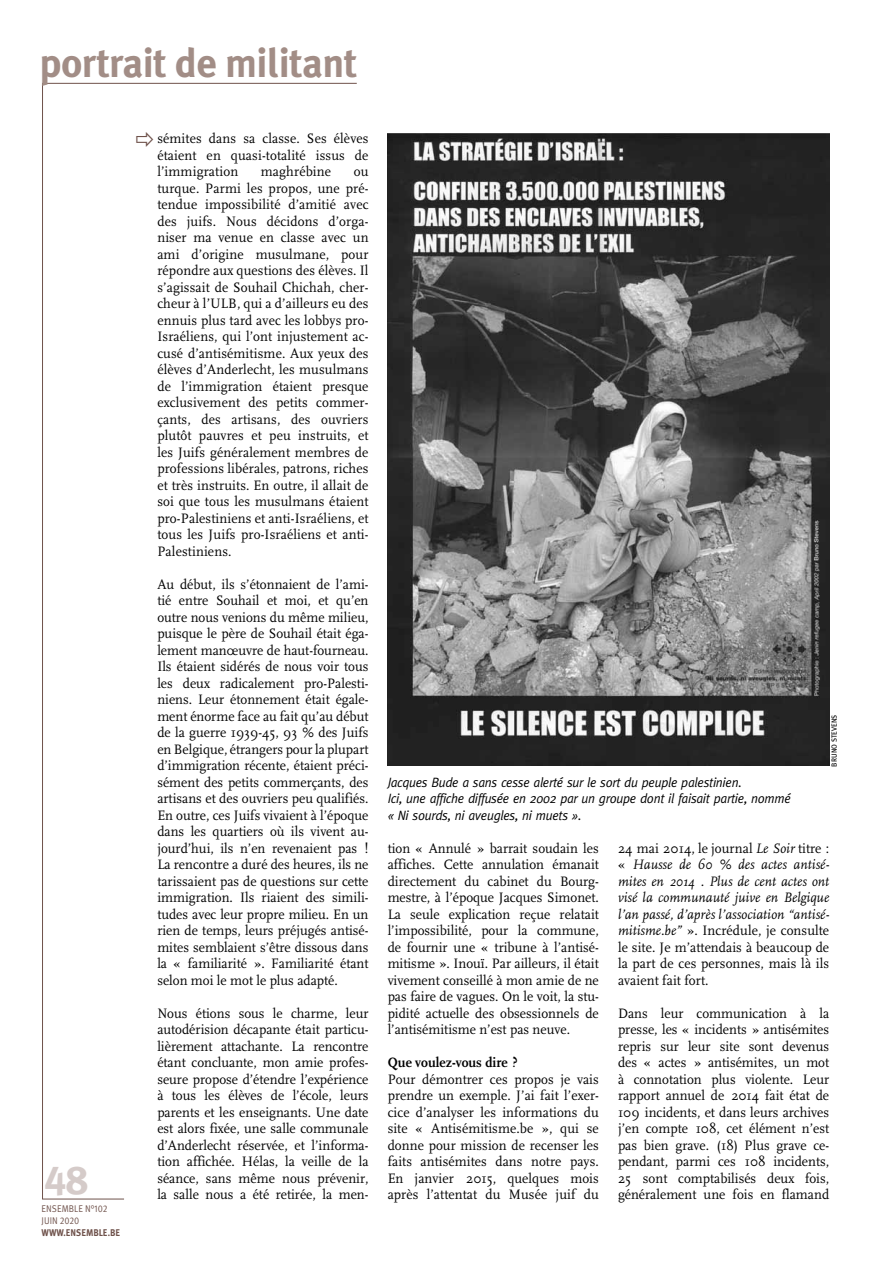
<style>
.page{position:relative;width:893px;height:1263px;background:#fff}
.page>*{position:absolute;margin:0;border:0;box-sizing:border-box;transform-origin:0 0}
.t1{font:700 40.5px "Meta Plus";letter-spacing:-.015em;color:#a28d86}
.t2{font:40.5px "Meta Plus Bold Caps";color:#d5cbc9}
.t3{font:14.25px/16.5px "FF Scala";color:#000;text-align:justify;scale:.95 1}
.t4{font:italic 14.25px/16.5px "FF Scala";letter-spacing:.005em;color:#000;text-align:justify;scale:.95 1}
.t5{font:700 14.25px "FF Scala";color:#000;scale:.95 1}
.t6{font:italic 13.5px/16.5px "Meta";letter-spacing:-.02em;color:#000;scale:.95 1}
.t7{font:9.75px/12px "Meta Pro";letter-spacing:.01em;color:#6f524b;scale:.9 1}
.t8{font:700 9.75px "Meta Plus";color:#6f524b;scale:.9 1}
.t9{font:7.5px "Meta Plus";color:#000;scale:.95 1}
.s1{font-style:normal}
</style>
<div class="page">
<svg style="left:42px;top:83px;width:315px;height:1116px"></svg>
<img style="left:388px;top:133px;width:441px;height:633px">
<svg style="left:136px;top:132px;width:17px;height:15px"></svg>
<h1 class="t1" style="left:40px;top:39px;width:319px">PORTRAIT DE MILITANT</h1>
<h1 class="t2" style="left:45px;top:1156px;width:45px">48</h1>
<p class="t7" style="left:42px;top:1203px;width:75px">ENSEMBLE N°102<br>JUIN 2020</p>
<p class="t8" style="left:41px;top:1227px;width:89px">WWW.ENSEMBLE.BE</p>
<p class="t3" style="left:157px;top:130px;width:224px">sémites dans sa classe. Ses élèves étaient en quasi-totalité issus de l’immigration</p>
<p class="t3" style="left:261px;top:163px;width:76px">maghrébine</p>
<p class="t3" style="left:157px;top:163px;width:224px;text-indent:196px">ou turque. Parmi les propos, une pré&shy;tendue impossibilité d’amitié avec des juifs. Nous décidons d’orga&shy;niser ma venue en classe avec un ami d’origine musulmane, pour répondre aux questions des élèves. Il s’agissait de Souhail Chichah, cher&shy;cheur à l’ULB, qui a d’ailleurs eu des ennuis plus tard avec les lobbys pro-Israéliens, qui l’ont injustement ac&shy;cusé d’antisémitisme. Aux yeux des élèves d’Anderlecht, les musulmans de l’immigration étaient presque exclusivement des petits commer&shy;çants, des artisans, des ouvriers plutôt pauvres et peu instruits, et les Juifs généralement membres de professions libérales, patrons, riches et très instruits. En outre, il allait de soi que tous les musulmans étaient pro-Palestiniens et anti-Israéliens, et tous les Juifs pro-Israéliens et anti-Palestiniens.</p>
<p class="t3" style="left:157px;top:576px;width:224px">Au début, ils s’étonnaient de l’ami&shy;tié entre Souhail et moi, et qu’en outre nous venions du même milieu, puisque le père de Souhail était éga&shy;lement manœuvre de haut-fourneau.<br>Ils étaient sidérés de nous voir tous les deux radicalement pro-Palesti&shy;niens. Leur étonnement était égale&shy;ment énorme face au fait qu’au début de la guerre 1939-45, 93 % des Juifs en Belgique, étrangers pour la plupart d’immigration récente, étaient préci&shy;sément des petits commerçants, des artisans et des ouvriers peu qualifiés.<br>En outre, ces Juifs vivaient à l’époque dans les quartiers où ils vivent au&shy;jourd’hui, ils n’en revenaient pas !<br>La rencontre a duré des heures, ils ne tarissaient pas de questions sur cette immigration. Ils riaient des simili&shy;tudes avec leur propre milieu. En un rien de temps, leurs préjugés antisé&shy;mites semblaient s’être dissous dans la « familiarité ». Familiarité étant selon moi le mot le plus adapté.</p>
<p class="t3" style="left:157px;top:1005px;width:224px">Nous étions sous le charme, leur autodérision décapante était particu&shy;lièrement attachante. La rencontre étant concluante, mon amie profes&shy;seure propose d’étendre l’expérience à tous les élèves de l’école, leurs parents et les enseignants. Une date est alors fixée, une salle communale d’Anderlecht réservée, et l’informa&shy;tion affichée. Hélas, la veille de la séance, sans même nous prévenir, la salle nous a été retirée, la men-</p>
<p class="t6" style="left:388px;top:773px;width:426px">Jacques Bude a sans cesse alerté sur le sort du peuple palestinien.<br>Ici, une affiche diffusée en 2002 par un groupe dont il faisait partie, nommé « Ni sourds, ni aveugles, ni muets ».</p>
<p class="t9" style="left:830px;top:766px;width:56px;rotate:-90deg">Bruno Stevens</p>
<p class="t3" style="left:388px;top:840px;width:224px">tion « Annulé » barrait soudain les affiches. Cette annulation émanait directement du cabinet du Bourg&shy;mestre, à l’époque Jacques Simonet.<br>La seule explication reçue relatait l’impossibilité, pour la commune, de fournir une « tribune à l’antisé&shy;mitisme ». Inouï. Par ailleurs, il était vivement conseillé à mon amie de ne pas faire de vagues. On le voit, la stu&shy;pidité actuelle des obsessionnels de l’antisémitisme n’est pas neuve.</p>
<p class="t5" style="left:388px;top:1054px;width:138px">Que voulez-vous dire ?</p>
<p class="t3" style="left:388px;top:1071px;width:224px">Pour démontrer ces propos je vais prendre un exemple. J’ai fait l’exer&shy;cice d’analyser les informations du site « Antisémitisme.be », qui se donne pour mission de recenser les faits antisémites dans notre pays.<br>En janvier 2015, quelques mois après l’attentat du Musée juif du</p>
<p class="t4" style="left:618px;top:840px;width:224px"><span class="s1">24 mai 2014, le journal</span> Le Soir <span class="s1">titre : «</span> Hausse de 60 % des actes antisé&shy;mites en 2014 . Plus de cent actes ont visé la communauté juive en Belgique l’an passé, d’après l’association “antisé&shy;mitisme.be” <span class="s1">». Incrédule, je consulte le site. Je m’attendais à beaucoup de la part de ces personnes, mais là ils avaient fait fort.</span></p>
<p class="t3" style="left:618px;top:1005px;width:224px">Dans leur communication à la presse, les « incidents » antisémites repris sur leur site sont devenus des « actes » antisémites, un mot à connotation plus violente. Leur rapport annuel de 2014 fait état de 109 incidents, et dans leurs archives j’en compte 108, cet élément n’est pas bien grave. (18) Plus grave ce&shy;pendant, parmi ces 108 incidents, 25 sont comptabilisés deux fois, généralement une fois en flamand</p>
</div>
